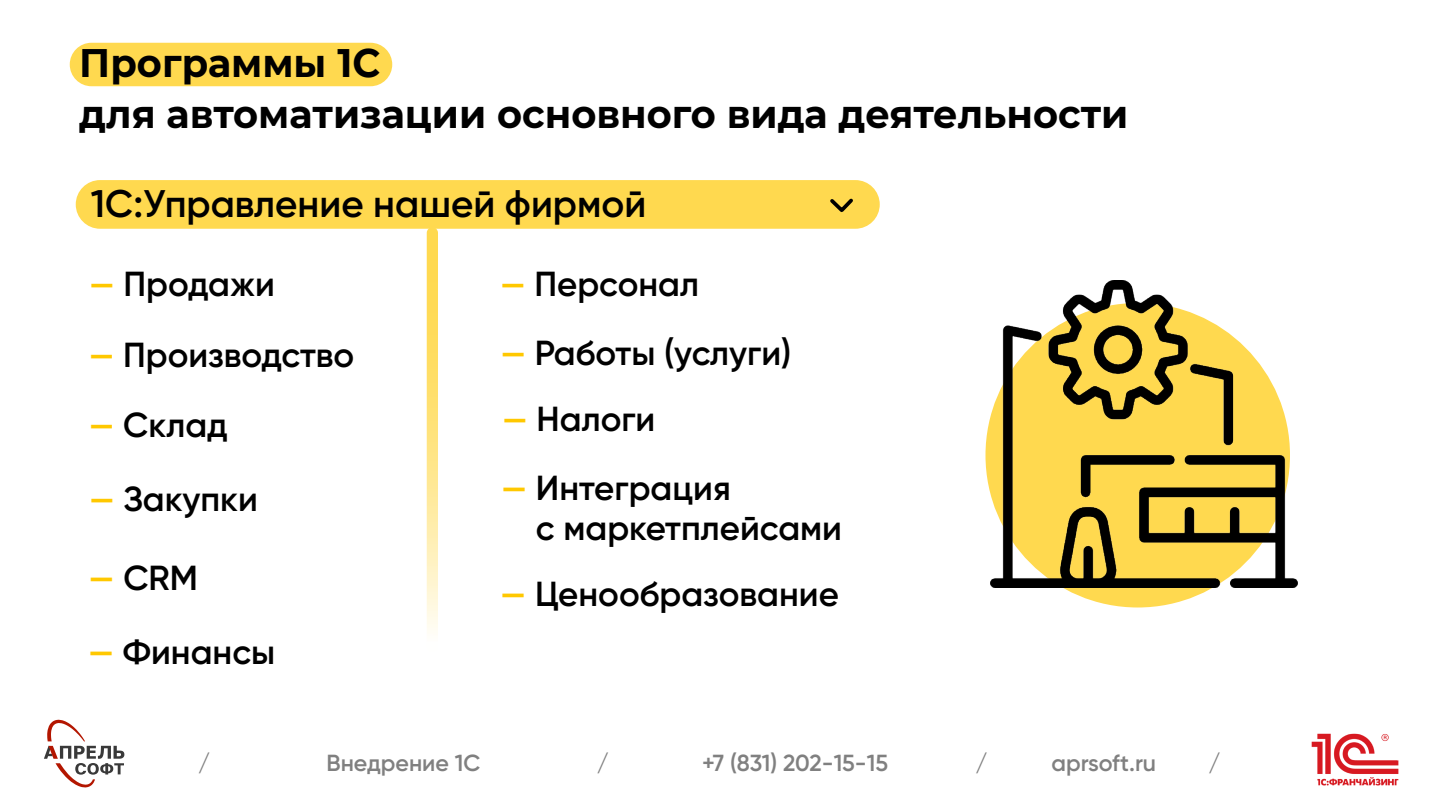
<style>
.page{position:relative;width:1440px;height:810px;background:#fff}
.page>*{position:absolute;margin:0;border:0;box-sizing:border-box;transform-origin:0 0}
.t1{font:700 39.75px/51.1px "Montserrat";color:#000;scale:.96 1}
.t2{font:600 38.4px "Gilroy";color:#000}
.t3{font:600 34.72px/39.8px "Gilroy";color:#000}
.t4{font:600 23.25px "Gilroy";color:#808080}
.s1{font-size:34.2px;color:#ffc800}
.s2{color:#ffc800}
</style>
<div class="page">
<div style="left:986px;top:303px;width:304px;height:305px;background:#ffd94f;border-radius:152px"></div>
<svg style="left:44px;top:719px;width:80px;height:69px"></svg>
<img style="left:1311px;top:733px;width:88px;height:53px">
<div style="left:76px;top:180px;width:804px;height:49px;background:#ffd94f;border-radius:24px"></div>
<svg style="left:830px;top:198px;width:23px;height:14px"></svg>
<svg style="left:427px;top:227px;width:11px;height:425px;background:#ffe68c"></svg>
<img style="left:990px;top:280px;width:307px;height:308px">
<div style="left:70px;top:43px;width:322px;height:43px;background:#ffd94f;border-radius:22px"></div>
<p class="t1" style="left:79px;top:35px;width:1094px">Программы 1С<br>для автоматизации основного вида деятельности</p>
<p class="t2" style="left:91px;top:180px;width:557px">1С:Управление нашей фирмой</p>
<p class="t3" style="left:89px;top:263px;width:187px"><span class="s1">—</span> Продажи</p>
<p class="t3" style="left:89px;top:335px;width:267px"><span class="s1">—</span> Производство</p>
<p class="t3" style="left:89px;top:405px;width:141px"><span class="s1">—</span> Склад</p>
<p class="t3" style="left:89px;top:479px;width:170px"><span class="s1">—</span> Закупки</p>
<p class="t3" style="left:89px;top:558px;width:111px"><span class="s2">—</span> CRM</p>
<p class="t3" style="left:88px;top:632px;width:189px"><span class="s2">—</span> Финансы</p>
<p class="t3" style="left:500px;top:263px;width:200px"><span class="s1">—</span> Персонал</p>
<p class="t3" style="left:500px;top:333px;width:292px"><span class="s1">—</span> Работы (услуги)</p>
<p class="t3" style="left:502px;top:399px;width:155px"><span class="s1">—</span> Налоги</p>
<p class="t3" style="left:536px;top:468px;width:308px;text-indent:-35px"><span class="s2">—</span> Интеграция<br>с маркетплейсами</p>
<p class="t3" style="left:500px;top:574px;width:340px"><span class="s2">—</span> Ценообразование</p>
<p class="t4" style="left:198px;top:749px;width:14px">/</p>
<p class="t4" style="left:327px;top:749px;width:156px">Внедрение 1С</p>
<p class="t4" style="left:597px;top:749px;width:14px">/</p>
<p class="t4" style="left:702px;top:749px;width:188px">+7 (831) 202-15-15</p>
<p class="t4" style="left:975px;top:749px;width:14px">/</p>
<p class="t4" style="left:1052px;top:749px;width:106px">aprsoft.ru</p>
<p class="t4" style="left:1209px;top:749px;width:14px">/</p>
</div>
